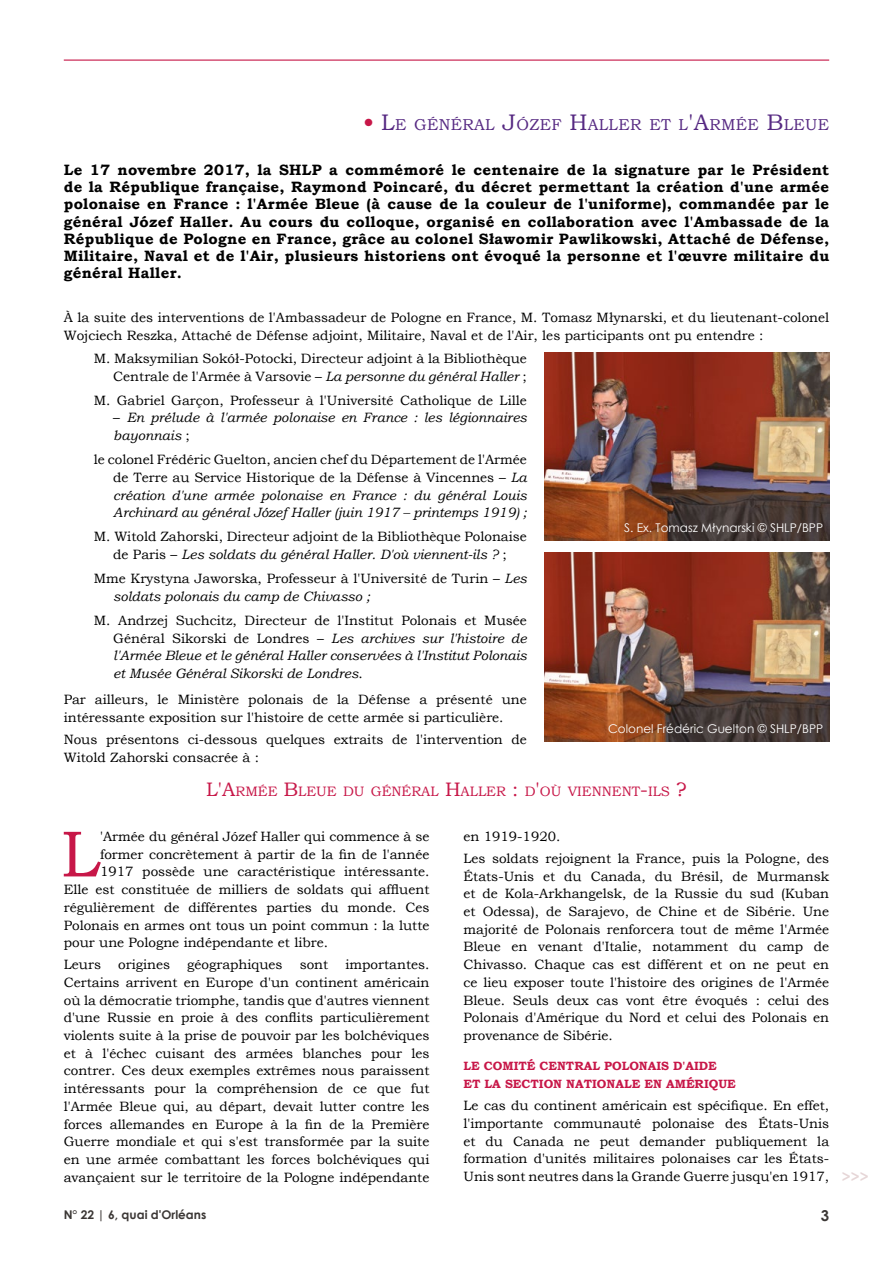
<style>
.page{position:relative;width:893px;height:1263px;background:#fff}
.page>*{position:absolute;margin:0;border:0;box-sizing:border-box;transform-origin:0 0}
.t1{font:65.4px "Bookman Old Style";color:#c71748}
.t2{font:15.75px "Bookman Old Style";letter-spacing:.02em;color:#562982}
.t3{font:700 15px/17.2px "Bookman Old Style";letter-spacing:.02em;color:#000;text-align:justify}
.t4{font:700 15px "Century Gothic";color:#e6d6d7}
.t5{font:700 15px "Century Gothic";color:#3b3735}
.t6{font:13.65px "Bookman Old Style";color:#c71748}
.t7{font:13.5px/17.7px "Bookman Old Style";color:#000}
.t8{font:italic 13.5px/17.7px "Bookman Old Style";color:#000;text-align:justify}
.t9{font:12px "Century Gothic";color:#fff}
.t10{font:700 12px/17.7px "Bookman Old Style";color:#c71748}
.t11{font:700 12px "Century Gothic";color:#3b3735}
.s1{font-weight:700;font-size:22.5px;color:#c71748}
.s2{font-size:22.5px}
.s3{font-style:italic}
.s4{font-style:normal}
.s5{font-size:19.5px}
</style>
<div class="page">
<hr style="left:64px;top:60px;width:765px;height:1px;background:#c71748">
<img style="left:545px;top:553px;width:284px;height:188px">
<img style="left:545px;top:352px;width:284px;height:188px">
<p class="t2" style="left:363px;top:114px;width:467px"><span class="s1">•</span> <span class="s2">L</span>E GÉNÉRAL <span class="s2">J</span>ÓZEF <span class="s2">H</span>ALLER ET L<span class="s2">'A</span>RMÉE <span class="s2">B</span>LEUE</p>
<p class="t3" style="left:64px;top:161px;width:767px">Le 17 novembre 2017, la SHLP a commémoré le centenaire de la signature par le Président de la République française, Raymond Poincaré, du décret permettant la création d'une armée polonaise en France : l'Armée Bleue (à cause de la couleur de l'uniforme), commandée par le général Józef Haller. Au cours du colloque, organisé en collaboration avec l'Ambassade de la République de Pologne en France, grâce au colonel Sławomir Pawlikowski, Attaché de Défense, Militaire, Naval et de l'Air, plusieurs historiens ont évoqué la personne et l'œuvre militaire du général Haller.</p>
<p class="t7" style="left:64px;top:309px;width:767px">À la suite des interventions de l'Ambassadeur de Pologne en France, M. Tomasz Młynarski, et du lieutenant-colonel<br>Wojciech Reszka, Attaché de Défense adjoint, Militaire, Naval et de l'Air, les participants ont pu entendre :</p>
<p class="t7" style="left:94px;top:349px;width:435px;text-align:right">M. Maksymilian Sokół-Potocki, Directeur adjoint à la Bibliothèque<br>Centrale de l'Armée à Varsovie – <span class="s3">La personne du général Haller</span> ;</p>
<p class="t7" style="left:94px;top:391px;width:435px">M. Gabriel Garçon, Professeur à l'Université Catholique de Lille</p>
<p class="t8" style="left:113px;top:409px;width:415px"><span class="s4">–</span> En prélude à l'armée polonaise en France : les légionnaires bayonnais <span class="s4">;</span></p>
<p class="t8" style="left:113px;top:450px;width:415px;text-indent:-19px"><span class="s4">le colonel Frédéric Guelton, ancien chef du Département de l'Armée de Terre au Service Historique de la Défense à Vincennes –</span> La création d'une armée polonaise en France : du général Louis Archinard au général Józef Haller (juin 1917 – printemps 1919) ;</p>
<p class="t7" style="left:94px;top:528px;width:435px;text-align:center">M. Witold Zahorski, Directeur adjoint de la Bibliothèque Polonaise de Paris – <span class="s3">Les soldats du général Haller. D'où viennent-ils ?</span> ;</p>
<p class="t7" style="left:113px;top:570px;width:415px;text-indent:-19px">Mme Krystyna Jaworska, Professeur à l'Université de Turin – <span class="s3">Les soldats polonais du camp de Chivasso ;</span></p>
<p class="t8" style="left:113px;top:611px;width:415px;text-indent:-19px"><span class="s4">M. Andrzej Suchcitz, Directeur de l'Institut Polonais et Musée Général Sikorski de Londres –</span> Les archives sur l'histoire de l'Armée Bleue et le général Haller conservées à l'Institut Polonais et Musée Général Sikorski de Londres<span class="s4">.</span></p>
<p class="t7" style="left:64px;top:691px;width:465px">Par ailleurs, le Ministère polonais de la Défense a présenté une intéressante exposition sur l'histoire de cette armée si particulière.</p>
<p class="t7" style="left:64px;top:730px;width:465px">Nous présentons ci-dessous quelques extraits de l'intervention de<br>Witold Zahorski consacrée à :</p>
<p class="t9" style="left:624px;top:519px;width:201px">S. Ex. Tomasz Młynarski © SHLP/BPP</p>
<p class="t9" style="left:608px;top:720px;width:217px">Colonel Frédéric Guelton © SHLP/BPP</p>
<p class="t6" style="left:206px;top:782px;width:482px"><span class="s5">L'A</span>RMÉE <span class="s5">B</span>LEUE DU GÉNÉRAL <span class="s5">H</span>ALLER <span class="s5">:</span> D<span class="s5">'</span>OÙ VIENNENT<span class="s5">-</span>ILS <span class="s5">?</span></p>
<h1 class="t1" style="left:61px;top:811px;width:41px">L</h1>
<p class="t7" style="left:100px;top:828px;width:331px">'Armée du général Józef Haller qui commence à se</p>
<p class="t7" style="left:100px;top:845px;width:331px">former concrètement à partir de la fin de l'année</p>
<p class="t7" style="left:100px;top:863px;width:331px">1917 possède une caractéristique intéressante.</p>
<p class="t7" style="left:64px;top:881px;width:367px">Elle est constituée de milliers de soldats qui affluent</p>
<p class="t7" style="left:64px;top:898px;width:367px">régulièrement de différentes parties du monde. Ces</p>
<p class="t7" style="left:64px;top:916px;width:367px">Polonais en armes ont tous un point commun : la lutte</p>
<p class="t7" style="left:64px;top:934px;width:266px">pour une Pologne indépendante et libre.</p>
<p class="t7" style="left:64px;top:956px;width:39px">Leurs</p>
<p class="t7" style="left:118px;top:956px;width:53px">origines</p>
<p class="t7" style="left:187px;top:956px;width:97px">géographiques</p>
<p class="t7" style="left:300px;top:956px;width:30px">sont</p>
<p class="t7" style="left:64px;top:956px;width:367px;text-align:justify;text-indent:282px">importantes.<br>Certains arrivent en Europe d'un continent américain où la démocratie triomphe, tandis que d'autres viennent d'une Russie en proie à des conflits particulièrement violents suite à la prise de pouvoir par les bolchéviques et à l'échec cuisant des armées blanches pour les contrer. Ces deux exemples extrêmes nous paraissent intéressants pour la compréhension de ce que fut l'Armée Bleue qui, au départ, devait lutter contre les forces allemandes en Europe à la fin de la Première Guerre mondiale et qui s'est transformée par la suite en une armée combattant les forces bolchéviques qui avançaient sur le territoire de la Pologne indépendante</p>
<p class="t7" style="left:463px;top:825px;width:367px;line-height:21.9px">en 1919-1920.<br>Les soldats rejoignent la France, puis la Pologne, des</p>
<p class="t7" style="left:463px;top:867px;width:367px;text-align:justify">États-Unis et du Canada, du Brésil, de Murmansk et de Kola-Arkhangelsk, de la Russie du sud (Kuban et Odessa), de Sarajevo, de Chine et de Sibérie. Une majorité de Polonais renforcera tout de même l'Armée Bleue en venant d'Italie, notamment du camp de Chivasso. Chaque cas est différent et on ne peut en ce lieu exposer toute l'histoire des origines de l'Armée Bleue. Seuls deux cas vont être évoqués : celui des Polonais d'Amérique du Nord et celui des Polonais en provenance de Sibérie.</p>
<p class="t10" style="left:463px;top:1057px;width:274px">LE COMITÉ CENTRAL POLONAIS D'AIDE<br>ET LA SECTION NATIONALE EN AMÉRIQUE</p>
<p class="t7" style="left:463px;top:1097px;width:367px;text-align:justify">Le cas du continent américain est spécifique. En effet, l'importante communauté polonaise des États-Unis et du Canada ne peut demander publiquement la formation d'unités militaires polonaises car les États-Unis sont neutres dans la Grande Guerre jusqu'en 1917,</p>
<p class="t11" style="left:64px;top:1206px;width:144px">N° 22 | 6, quai d'Orléans</p>
<p class="t5" style="left:821px;top:1204px;width:10px">3</p>
<p class="t4" style="left:842px;top:1165px;width:28px">&gt;&gt;&gt;</p>
</div>
